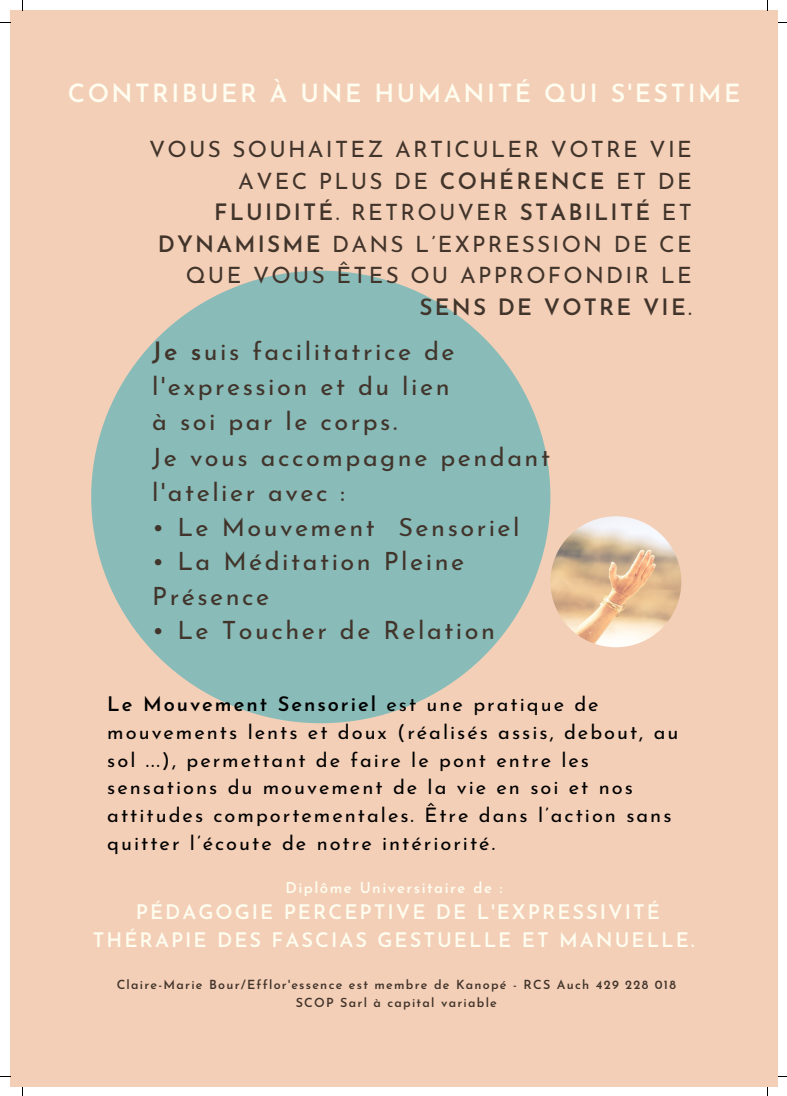
<style>
.page{position:relative;width:787px;height:1096px;background:#fff}
.page>*{position:absolute;margin:0;border:0;box-sizing:border-box;transform-origin:0 0}
.t1{font:25.12px/34.6px "Josefin Sans";letter-spacing:.1em;color:#41342b}
.t2{font:600 25px "Josefin Sans";letter-spacing:.1em;color:#fefdef}
.t3{font:22.5px/31.5px "Josefin Sans";letter-spacing:.1em;color:#41342b;text-align:right}
.t4{font:20px/27.6px "Josefin Sans";letter-spacing:.1em;color:#000}
.t5{font:600 20px/27.5px "Josefin Sans";letter-spacing:.1em;color:#fefdef;text-align:center}
.t6{font:600 15px "Josefin Sans";letter-spacing:.1em;color:#fefdef}
.t7{font:600 12.5px/17.2px "Josefin Sans";letter-spacing:.1em;color:#41342b;text-align:center}
.s1{font-weight:600}
</style>
<div class="page">
<div style="left:10px;top:10px;width:768px;height:1076px;background:#f4cfb7"></div>
<svg style="left:91px;top:271px;width:459px;height:452px;fill:#89bbb8"></svg>
<img style="left:550px;top:516px;width:131px;height:131px;border-radius:50%">
<p class="t2" style="left:68px;top:84px;width:674px">CONTRIBUER À UNE HUMANITÉ QUI S'ESTIME</p>
<p class="t3" style="left:149px;top:136px;width:544px">VOUS SOUHAITEZ ARTICULER VOTRE VIE<br>AVEC PLUS DE <span class="s1">COHÉRENCE</span> ET DE<br><span class="s1">FLUIDITÉ</span>. RETROUVER <span class="s1">STABILITÉ</span> ET<br><span class="s1">DYNAMISME</span> DANS L’EXPRESSION DE CE<br>QUE VOUS ÊTES OU APPROFONDIR LE<br><span class="s1">SENS DE VOTRE VIE</span>.</p>
<p class="t1" style="left:152px;top:337px;width:304px"><span class="s1">Je s</span>uis facilitatrice de l'expression et du lien à soi par le corps.</p>
<p class="t1" style="left:152px;top:442px;width:399px">Je vous accompagne pendant l'atelier avec :</p>
<p class="t1" style="left:152px;top:512px;width:369px">• Le Mouvement Sensoriel</p>
<p class="t1" style="left:152px;top:546px;width:313px">• La Méditation Pleine<br>Présence</p>
<p class="t1" style="left:152px;top:616px;width:344px">• Le Toucher de Relation</p>
<p class="t4" style="left:107px;top:692px;width:572px"><span class="s1">Le Mouvement Sensoriel</span> est une pratique de mouvements lents et doux (réalisés assis, debout, au sol ...), permettant de faire le pont entre les sensations du mouvement de la vie en soi et nos attitudes comportementales. Être dans l’action sans quitter l’écoute de notre intériorité.</p>
<p class="t6" style="left:285px;top:881px;width:218px">Diplôme Universitaire de :</p>
<p class="t5" style="left:93px;top:900px;width:603px">PÉDAGOGIE PERCEPTIVE DE L'EXPRESSIVITÉ<br>THÉRAPIE DES FASCIAS GESTUELLE ET MANUELLE.</p>
<p class="t7" style="left:117px;top:977px;width:561px">Claire-Marie Bour/Efflor'essence est membre de Kanopé - RCS Auch 429 228 018<br>SCOP Sarl à capital variable</p>
</div>
